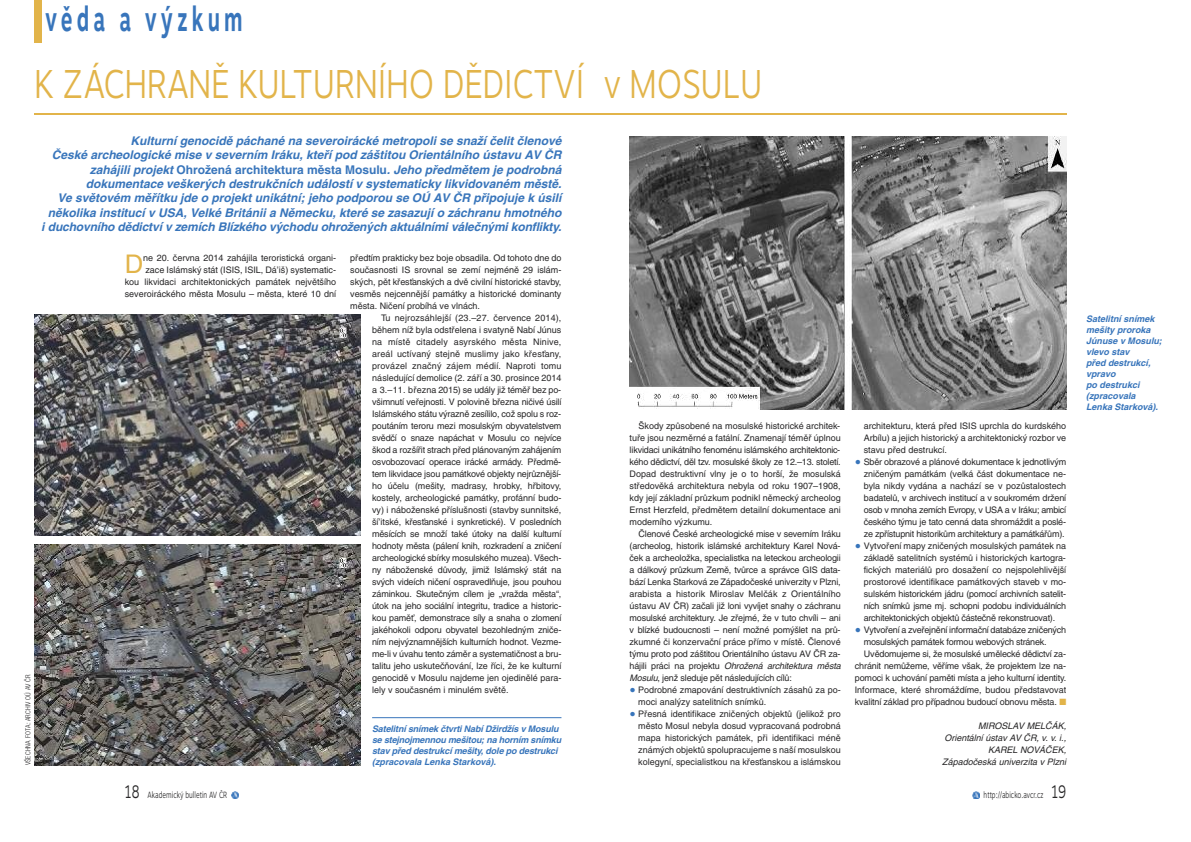
<style>
.page{position:relative;width:1191px;height:842px;background:#fff}
.page>*{position:absolute;margin:0;border:0;box-sizing:border-box;transform-origin:0 0}
.t1{font:300 40px "Motiva Sans";letter-spacing:-.01em;color:#e2b44a;scale:.8 1}
.t2{font:700 34px "Motiva Sans";letter-spacing:.205em;color:#3875bb;scale:.6 1}
.t3{font:25.7px "Helvetica CE";color:#e2b44a}
.t4{font:italic 700 12px/14.4px "Helvetica CE";color:#3875bb;text-align:right}
.t5{font:9px/12px "Helvetica CE";color:#272627;text-align:justify}
.t6{font:italic 700 9px/11px "Helvetica CE";letter-spacing:-.02em;color:#3875bb}
.t7{font:italic 700 9px/11px "Helvetica CE";color:#3875bb}
.t8{font:9px "Helvetica CE";letter-spacing:-.025em;color:#272627}
.t9{font:italic 9px/12px "Helvetica CE";color:#272627;text-align:right}
.t10{font:9px "Helvetica CE";letter-spacing:-.02em;color:#272627}
.t11{font:9px "Motiva Sans Light OTF";color:#272627;scale:.7 1}
.t12{font:300 condensed 7px "Helvetica NCE";letter-spacing:.025em;color:#272627}
.s1{font-style:normal}
.s2{font-size:18px}
.s3{font-style:italic}
.s4{font-family:"Times New Roman";font-size:18px;color:#3875bb}
.s5{color:#e2b44a}
</style>
<div class="page">
<div style="left:34px;top:0;width:7px;height:43px;background:#e2b44a"></div>
<svg style="left:231px;top:793px;width:8px;height:6px"></svg>
<svg style="left:232px;top:791px;width:6px;height:7px"></svg>
<hr style="left:372px;top:717px;width:189px;height:1px;background:#3875bb">
<hr style="left:34px;top:113px;width:1032px;height:1px;background:#e2b44a">
<svg style="left:972px;top:792px;width:7px;height:6px"></svg>
<img style="left:34px;top:315px;width:326px;height:221px">
<img style="left:34px;top:544px;width:326px;height:221px">
<img style="left:629px;top:136px;width:437px;height:274px">
<h2 class="t2" style="left:45px;top:6px;width:330px">věda a výzkum</h2>
<h1 class="t1" style="left:34px;top:68px;width:912px">K ZÁCHRANĚ KULTURNÍHO DĚDICTVÍ V MOSULU</h1>
<p class="t12" style="left:24px;top:765px;width:93px;rotate:-90deg">VŠECHNA FOTA: ARCHIV OÚ AV ČR</p>
<p class="t4" style="left:41px;top:134px;width:522px">Kulturní genocidě páchané na severoirácké metropoli se snaží čelit členové<br>České archeologické mise v severním Iráku, kteří pod záštitou Orientálního ústavu AV ČR zahájili projekt <span class="s1">Ohrožená architektura města Mosulu</span>. Jeho předmětem je podrobná dokumentace veškerých destrukčních událostí v systematicky likvidovaném městě.<br>Ve světovém měřítku jde o projekt unikátní; jeho podporou se OÚ AV ČR připojuje k úsilí několika institucí v USA, Velké Británii a Německu, které se zasazují o záchranu hmotného<br>i duchovního dědictví v zemích Blízkého východu ohrožených aktuálními válečnými konflikty.</p>
<p class="t5" style="left:125px;top:253px;width:213px;text-align:right">ne 20. června 2014 zahájila teroristická organi&shy;zace Islámský stát (ISIS, ISIL, Dá’iš) systematic-<br>kou likvidaci architektonických památek největšího severoiráckého města Mosulu – města, které 10 dní</p>
<h3 class="t3" style="left:125px;top:254px;width:20px">D</h3>
<p class="t11" style="left:125px;top:788px;width:148px"><span class="s2">18</span> Akademický bulletin AV ČR</p>
<p class="t5" style="left:350px;top:252px;width:213px">předtím prakticky bez boje obsadila. Od tohoto dne do současnosti IS srovnal se zemí nejméně 29 islám&shy;ských, pět křesťanských a dvě civilní historické stavby, vesměs nejcennější památky a historické dominanty města. Ničení probíhá ve vlnách.</p>
<p class="t5" style="left:372px;top:312px;width:191px;text-indent:9px">Tu nejrozsáhlejší (23.–27. července 2014), během níž byla odstřelena i svatyně Nabí Júnus na místě citadely asyrského města Ninive, areál uctívaný stejně muslimy jako křesťany, provázel značný zájem médií. Naproti tomu následující demolice (2. září a 30. prosince 2014 a 3.–11. března 2015) se udály již téměř bez po&shy;všimnutí veřejnosti. V polovině března ničivé úsilí Islámského státu výrazně zesílilo, což spolu s roz&shy;poutáním teroru mezi mosulským obyvatelstvem svědčí o snaze napáchat v Mosulu co nejvíce škod a rozšířit strach před plánovaným zahájením osvobozovací operace irácké armády. Předmě&shy;tem likvidace jsou památkové objekty nejrůznější&shy;ho účelu (mešity, madrasy, hrobky, hřbitovy, kostely, archeologické památky, profánní budo&shy;vy) i náboženské příslušnosti (stavby sunnitské, ší’itské, křesťanské i synkretické). V posledních měsících se množí také útoky na další kulturní hodnoty města (pálení knih, rozkradení a zničení archeologické sbírky mosulského muzea). Všech&shy;ny náboženské důvody, jimiž Islámský stát na svých videích ničení ospravedlňuje, jsou pouhou záminkou. Skutečným cílem je „vražda města“, útok na jeho sociální integritu, tradice a historic&shy;kou paměť, demonstrace síly a snaha o zlomení jakéhokoli odporu obyvatel bezohledným zniče&shy;ním nejvýznamnějších kulturních hodnot. Vezme&shy;me-li v úvahu tento záměr a systematičnost a bru&shy;talitu jeho uskutečňování, lze říci, že ke kulturní genocidě v Mosulu najdeme jen ojedinělé para&shy;lely v současném i minulém světě.</p>
<p class="t6" style="left:372px;top:724px;width:191px">Satelitní snímek čtvrti Nabí Džirdžís v Mosulu se stejnojmennou mešitou; na horním snímku stav před destrukcí mešity, dole po destrukci (zpracovala Lenka Starková).</p>
<p class="t5" style="left:629px;top:421px;width:213px;text-indent:9px">Škody způsobené na mosulské historické architek&shy;tuře jsou nezměrné a fatální. Znamenají téměř úplnou likvidaci unikátního fenoménu islámského architektonic&shy;kého dědictví, děl tzv. mosulské školy ze 12.–13. století.<br>Dopad destruktivní vlny je o to horší, že mosulská středověká architektura nebyla od roku 1907–1908, kdy její základní průzkum podnikl německý archeolog Ernst Herzfeld, předmětem detailní dokumentace ani moderního výzkumu.</p>
<p class="t5" style="left:629px;top:529px;width:213px;text-indent:9px">Členové České archeologické mise v severním Iráku (archeolog, historik islámské architektury Karel Nová&shy;ček a archeoložka, specialistka na leteckou archeologii a dálkový průzkum Země, tvůrce a správce GIS data&shy;bází Lenka Starková ze Západočeské univerzity v Plzni, arabista a historik Miroslav Melčák z Orientálního ústavu AV ČR) začali již loni vyvíjet snahy o záchranu mosulské architektury. Je zřejmé, že v tuto chvíli – ani v blízké budoucnosti – není možné pomýšlet na prů&shy;zkumné či konzervační práce přímo v místě. Členové týmu proto pod záštitou Orientálního ústavu AV ČR za&shy;hájili práci na projektu <span class="s3">Ohrožená architektura města Mosulu</span>, jenž sleduje pět následujících cílů:</p>
<p class="t5" style="left:638px;top:685px;width:204px;text-indent:-9px"><span class="s4">•</span> Podrobné zmapování destruktivních zásahů za po&shy;moci analýzy satelitních snímků.</p>
<p class="t5" style="left:638px;top:709px;width:204px;text-indent:-9px"><span class="s4">•</span> Přesná identifikace zničených objektů (jelikož pro město Mosul nebyla dosud vypracovaná podrobná mapa historických památek, při identifikaci méně známých objektů spolupracujeme s naší mosulskou kolegyní, specialistkou na křesťanskou a islámskou</p>
<p class="t5" style="left:863px;top:421px;width:204px">architekturu, která před ISIS uprchla do kurdského Arbílu) a jejich historický a architektonický rozbor ve stavu před destrukcí.</p>
<p class="t5" style="left:863px;top:457px;width:204px;text-indent:-9px"><span class="s4">•</span> Sběr obrazové a plánové dokumentace k jednotlivým zničeným památkám (velká část dokumentace ne&shy;byla nikdy vydána a nachází se v pozůstalostech badatelů, v archivech institucí a v soukromém držení osob v mnoha zemích Evropy, v USA a v Iráku; ambicí českého týmu je tato cenná data shromáždit a poslé&shy;ze zpřístupnit historikům architektury a památkářům).</p>
<p class="t5" style="left:863px;top:541px;width:204px;text-indent:-9px"><span class="s4">•</span> Vytvoření mapy zničených mosulských památek na základě satelitních systémů i historických kartogra&shy;fických materiálů pro dosažení co nejspolehlivější prostorové identifikace památkových staveb v mo&shy;sulském historickém jádru (pomocí archivních satelit&shy;ních snímků jsme mj. schopni podobu individuálních architektonických objektů částečně rekonstruovat).</p>
<p class="t8" style="left:855px;top:626px;width:213px"><span class="s4">•</span> Vytvoření a zveřejnění informační databáze zničených</p>
<p class="t8" style="left:863px;top:638px;width:184px">mosulských památek formou webových stránek.</p>
<p class="t5" style="left:864px;top:649px;width:204px">Uvědomujeme si, že mosulské umělecké dědictví za-</p>
<p class="t5" style="left:855px;top:661px;width:213px">chránit nemůžeme, věříme však, že projektem lze na-</p>
<p class="t10" style="left:855px;top:674px;width:213px">pomoci k uchování paměti místa a jeho kulturní identity.</p>
<p class="t5" style="left:855px;top:685px;width:213px">Informace, které shromáždíme, budou představovat</p>
<p class="t5" style="left:855px;top:697px;width:213px">kvalitní základ pro případnou budoucí obnovu města. <span class="s5">■</span></p>
<p class="t9" style="left:944px;top:721px;width:123px">MIROSLAV MELČÁK,<br>Orientální ústav AV ČR, v. v. i.,<br>KAREL NOVÁČEK,</p>
<p class="t9" style="left:942px;top:757px;width:125px">Západočeská univerzita v Plzni</p>
<p class="t11" style="left:983px;top:788px;width:119px">http://abicko.avcr.cz <span class="s2">19</span></p>
<p class="t7" style="left:1086px;top:314px;width:77px">Satelitní snímek mešity proroka<br>Júnuse v Mosulu; vlevo stav<br>před destrukcí, vpravo<br>po destrukci (zpracovala<br>Lenka Starková).</p>
</div>
